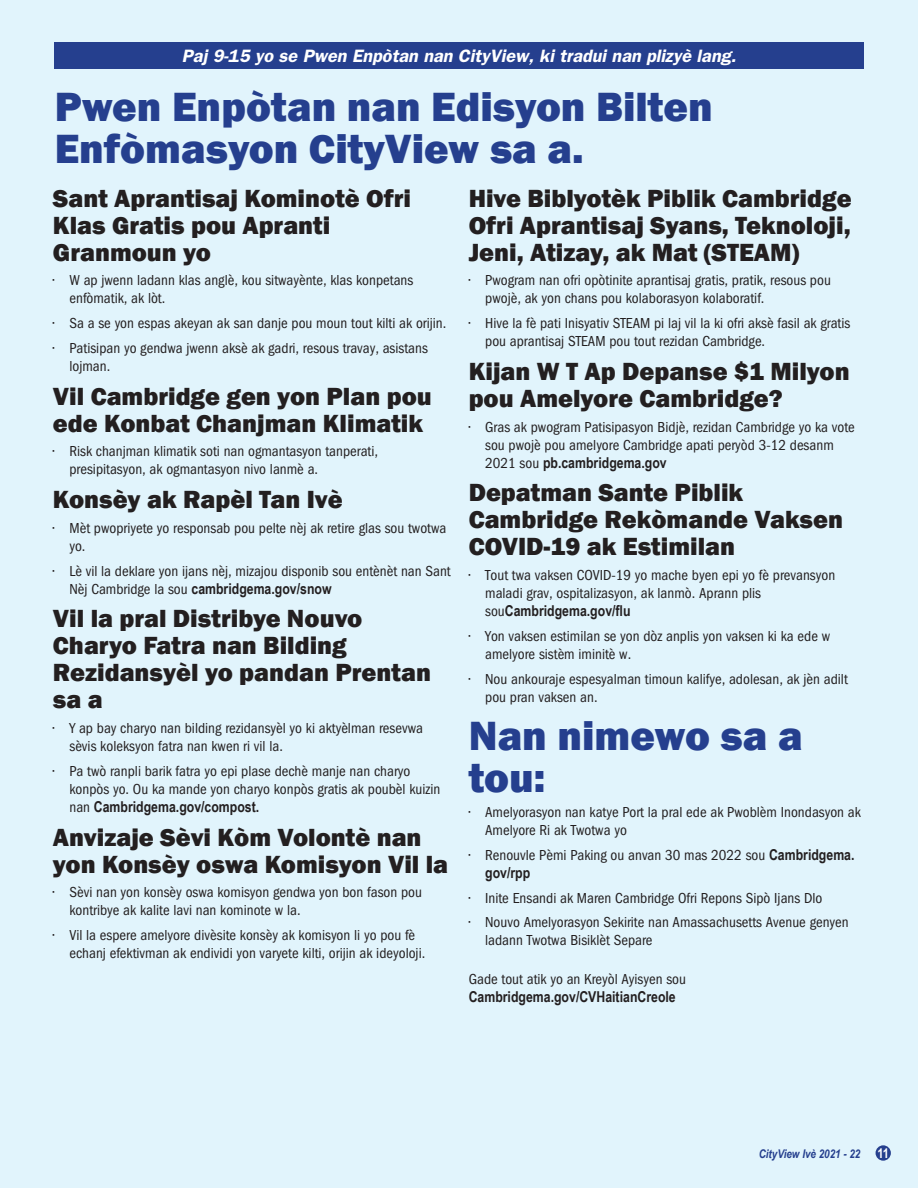
<style>
.page{position:relative;width:918px;height:1188px;background:#e1f4fc}
.page>*{position:absolute;margin:0;border:0;box-sizing:border-box;transform-origin:0 0}
.Head{font:800 42px/42px "Franklin Gothic";color:#253f8e}
.Head-2{font:800 25.5px/27px "Franklin Gothic";color:#231f20}
.Body{font:italic 600 18px "Franklin Gothic";color:#fff}
.Body-2{font:condensed 15px/18px "Franklin Gothic";color:#231f20}
.t1{font:700 13.5px "Arial Narrow";color:#fff}
.t2{font:italic 700 12px "Arial Narrow";color:#253f8e}
.s1{font-family:"Arial Narrow";font-weight:700;font-stretch:normal}
</style>
<div class="page">
<div style="left:54px;top:42px;width:810px;height:27px;background:#253f8e"></div>
<div style="left:876px;top:1145px;width:15px;height:16px;background:#253f8e;border-radius:50%"></div>
<p class="Body" style="left:182px;top:45px;width:556px">Paj 9-15 yo se Pwen Enpòtan nan CityView, ki tradui nan plizyè lang.</p>
<p class="Head" style="left:55px;top:86px;width:660px">Pwen Enpòtan nan Edisyon Bilten<br>Enfòmasyon CityView sa a.</p>
<p class="Head-2" style="left:53px;top:184px;width:360px">Sant Aprantisaj Kominotè Ofri<br>Klas Gratis pou Apranti<br>Granmoun yo</p>
<p class="Body-2" style="left:69px;top:272px;width:345px;text-indent:-16px">• W ap jwenn ladann klas anglè, kou sitwayènte, klas konpetans enfòmatik, ak lòt.</p>
<p class="Body-2" style="left:53px;top:314px;width:395px">• Sa a se yon espas akeyan ak san danje pou moun tout kilti ak orijin.</p>
<p class="Body-2" style="left:69px;top:339px;width:360px;text-indent:-16px">• Patisipan yo gendwa jwenn aksè ak gadri, resous travay, asistans lojman.</p>
<p class="Head-2" style="left:53px;top:382px;width:380px">Vil Cambridge gen yon Plan pou ede Konbat Chanjman Klimatik</p>
<p class="Body-2" style="left:69px;top:443px;width:310px;text-indent:-16px">• Risk chanjman klimatik soti nan ogmantasyon tanperati, presipitasyon, ak ogmantasyon nivo lanmè a.</p>
<p class="Head-2" style="left:53px;top:486px;width:291px">Konsèy ak Rapèl Tan Ivè</p>
<p class="Body-2" style="left:69px;top:519px;width:378px;text-indent:-16px">• Mèt pwopriyete yo responsab pou pelte nèj ak retire glas sou twotwa yo.</p>
<p class="Body-2" style="left:69px;top:562px;width:383px;text-indent:-16px">• Lè vil la deklare yon ijans nèj, mizajou disponib sou entènèt nan Sant<br>Nèj Cambridge la sou <span class="s1">cambridgema.gov/snow</span></p>
<p class="Head-2" style="left:53px;top:605px;width:380px">Vil la pral Distribye Nouvo<br>Charyo Fatra nan Bilding<br>Rezidansyèl yo pandan Prentan sa a</p>
<p class="Body-2" style="left:69px;top:719px;width:355px;text-indent:-16px">• Y ap bay charyo nan bilding rezidansyèl yo ki aktyèlman resevwa sèvis koleksyon fatra nan kwen ri vil la.</p>
<p class="Body-2" style="left:69px;top:762px;width:372px;text-indent:-16px">• Pa twò ranpli barik fatra yo epi plase dechè manje nan charyo konpòs yo. Ou ka mande yon charyo konpòs gratis ak poubèl kuizin nan <span class="s1">Cambridgema.gov/compost.</span></p>
<p class="Head-2" style="left:53px;top:823px;width:397px">Anvizaje Sèvi Kòm Volontè nan yon Konsèy oswa Komisyon Vil la</p>
<p class="Body-2" style="left:69px;top:884px;width:354px;text-indent:-16px">• Sèvi nan yon konsèy oswa komisyon gendwa yon bon fason pou kontribye ak kalite lavi nan kominote w la.</p>
<p class="Body-2" style="left:69px;top:926px;width:357px;text-indent:-16px">• Vil la espere amelyore divèsite konsèy ak komisyon li yo pou fè echanj efektivman ak endividi yon varyete kilti, orijin ak ideyoloji.</p>
<p class="Head-2" style="left:469px;top:184px;width:384px;text-align:justify">Hive Biblyotèk Piblik Cambridge Ofri Aprantisaj Syans, Teknoloji, Jeni, Atizay, ak Mat (STEAM)</p>
<p class="Body-2" style="left:485px;top:272px;width:347px;text-indent:-16px">• Pwogram nan ofri opòtinite aprantisaj gratis, pratik, resous pou pwojè, ak yon chans pou kolaborasyon kolaboratif.</p>
<p class="Body-2" style="left:485px;top:314px;width:367px;text-indent:-16px">• Hive la fè pati Inisyativ STEAM pi laj vil la ki ofri aksè fasil ak gratis pou aprantisaj STEAM pou tout rezidan Cambridge.</p>
<p class="Head-2" style="left:469px;top:358px;width:383px">Kijan W T Ap Depanse $1 Milyon pou Amelyore Cambridge?</p>
<p class="Body-2" style="left:485px;top:418px;width:371px;text-indent:-16px">• Gras ak pwogram Patisipasyon Bidjè, rezidan Cambridge yo ka vote sou pwojè pou amelyore Cambridge apati peryòd 3-12 desanm<br>2021 sou <span class="s1">pb.cambridgema.gov</span></p>
<p class="Head-2" style="left:469px;top:479px;width:376px">Depatman Sante Piblik<br>Cambridge Rekòmande Vaksen<br>COVID-19 ak Estimilan</p>
<p class="Body-2" style="left:485px;top:566px;width:352px;text-indent:-16px">• Tout twa vaksen COVID-19 yo mache byen epi yo fè prevansyon maladi grav, ospitalizasyon, ak lanmò. Aprann plis sou<span class="s1">Cambridgema.gov/flu</span></p>
<p class="Body-2" style="left:485px;top:627px;width:347px;text-indent:-16px">• Yon vaksen estimilan se yon dòz anplis yon vaksen ki ka ede w amelyore sistèm iminitè w.</p>
<p class="Body-2" style="left:485px;top:670px;width:364px;text-indent:-16px">• Nou ankouraje espesyalman timoun kalifye, adolesan, ak jèn adilt pou pran vaksen an.</p>
<p class="Head" style="left:469px;top:715px;width:335px">Nan nimewo sa a tou:</p>
<p class="Body-2" style="left:485px;top:803px;width:377px;text-indent:-16px">• Amelyorasyon nan katye Port la pral ede ak Pwoblèm Inondasyon ak<br>Amelyore Ri ak Twotwa yo</p>
<p class="Body-2" style="left:485px;top:846px;width:371px;text-indent:-17px">• Renouvle Pèmi Paking ou anvan 30 mas 2022 sou <span class="s1">Cambridgema. gov/rpp</span></p>
<p class="Body-2" style="left:469px;top:889px;width:355px">• Inite Ensandi ak Maren Cambridge Ofri Repons Sipò Ijans Dlo</p>
<p class="Body-2" style="left:485px;top:914px;width:365px;text-indent:-16px">• Nouvo Amelyorasyon Sekirite nan Amassachusetts Avenue genyen ladann Twotwa Bisiklèt Separe</p>
<p class="Body-2" style="left:469px;top:970px;width:219px">Gade tout atik yo an Kreyòl Ayisyen sou<br><span class="s1">Cambridgema.gov/CVHaitianCreole</span></p>
<p class="t2" style="left:759px;top:1145px;width:103px">CityView Ivè 2021 - 22</p>
<p class="t1" style="left:877px;top:1143px;width:13px">11</p>
</div>
